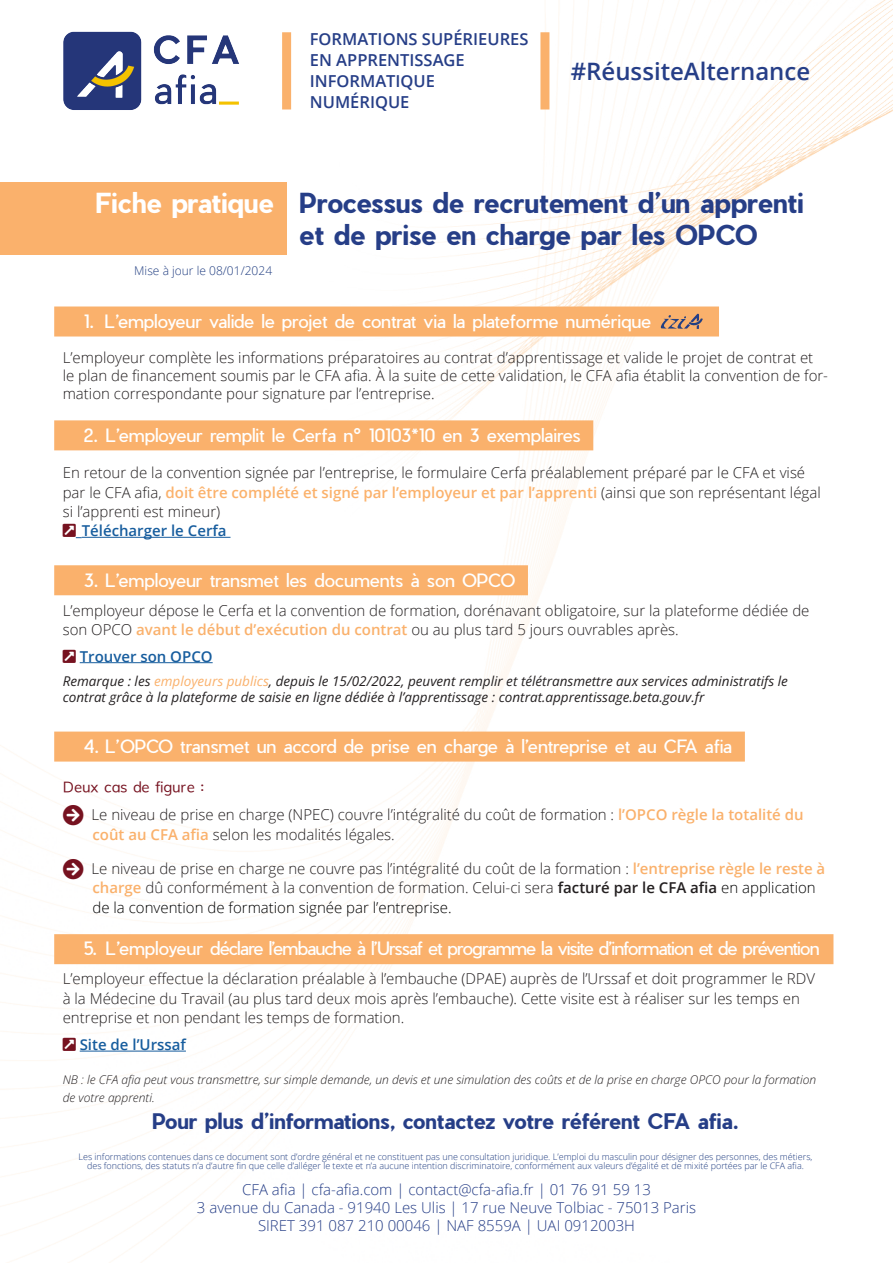
<style>
.page{position:relative;width:893px;height:1263px;background:#fff}
.page>*{position:absolute;margin:0;border:0;box-sizing:border-box;transform-origin:0 0}
.Titre{font:700 27px/32.4px "Pier Sans";color:#263e87}
.Titre-2{font:700 27px "Pier Sans";color:#fff}
.t1{font:600 24px "Open Sans";color:#263e87}
.Titre-3{font:700 21px "Pier Sans";color:#263e87}
.TitreSection{font:18px "Pier Sans";letter-spacing:-.01em;color:#fff}
.TitreSection-2{font:18px "Pier Sans";letter-spacing:-.05em;color:#fff}
.t2{font:600 16.5px/21px "Open Sans";color:#263e87}
.t3{font:300 15px/19.5px "Open Sans";color:#231f20}
.t4{font:300 15px/18px "Open Sans";color:#263e87;text-align:center}
.t5{font:600 15px "Open Sans";color:#175d9e}
.t6{font:300 15px "Pier Sans";color:#761220}
.t7{font:italic 13.5px/16.2px "Open Sans";color:#231f20}
.t8{font:italic 300 12px/18px "Open Sans";color:#231f20}
.t9{font:300 12px "Open Sans";color:#223f82}
.t10{font:300 9px/9px "Open Sans";color:#223f82;text-align:center}
.s1{color:#fab16c}
.s2{font-weight:600;color:#fbb26c}
.s3{color:#000}
.s4{font-weight:600;color:#fab16c}
.s5{font-weight:600}
</style>
<div class="page">
<img style="left:0;top:0;width:893px;height:1263px">
<img style="left:58px;top:29px;width:203px;height:90px">
<div style="left:282px;top:32px;width:9px;height:77px;background:#fab16c"></div>
<div style="left:540px;top:32px;width:9px;height:77px;background:#fab16c"></div>
<div style="left:0;top:182px;width:286px;height:73px;background:#fab16c"></div>
<div style="left:54px;top:306px;width:665px;height:30px;background:#fab16c"></div>
<div style="left:54px;top:420px;width:539px;height:30px;background:#fab16c"></div>
<hr style="left:82px;top:537px;width:148px;height:1px;background:#175d9e">
<div style="left:54px;top:565px;width:474px;height:30px;background:#fab16c"></div>
<hr style="left:80px;top:662px;width:133px;height:1px;background:#175d9e">
<div style="left:54px;top:731px;width:691px;height:30px;background:#fab16c"></div>
<div style="left:54px;top:934px;width:779px;height:30px;background:#fab16c"></div>
<hr style="left:80px;top:1051px;width:106px;height:1px;background:#175d9e">
<svg style="left:660px;top:313px;width:43px;height:16px"></svg>
<svg style="left:63px;top:524px;width:19px;height:14px"></svg>
<svg style="left:63px;top:649px;width:13px;height:13px"></svg>
<svg style="left:134px;top:781px;width:15px;height:11px"></svg>
<svg style="left:156px;top:781px;width:15px;height:14px"></svg>
<svg style="left:182px;top:784px;width:12px;height:8px"></svg>
<svg style="left:63px;top:805px;width:20px;height:21px"></svg>
<svg style="left:63px;top:858px;width:20px;height:21px"></svg>
<svg style="left:63px;top:1038px;width:13px;height:13px"></svg>
<svg style="left:64px;top:781px;width:63px;height:11px"></svg>
<p class="t2" style="left:310px;top:28px;width:220px">FORMATIONS SUPÉRIEURES<br>EN APPRENTISSAGE<br>INFORMATIQUE<br>NUMÉRIQUE</p>
<h2 class="t1" style="left:571px;top:54px;width:241px">#RéussiteAlternance</h2>
<p class="Titre-2" style="left:95px;top:184px;width:180px">Fiche pratique</p>
<p class="Titre" style="left:299px;top:187px;width:506px">Processus de recrutement d’un apprenti et de prise en charge par les OPCO</p>
<p class="t9" style="left:134px;top:263px;width:139px">Mise à jour le 08/01/2024</p>
<p class="TitreSection" style="left:84px;top:309px;width:624px">1. L’employeur valide le projet de contrat via la plateforme numérique <span class="s1">_____</span></p>
<p class="t3" style="left:63px;top:348px;width:767px;line-height:18px">L’employeur complète les informations préparatoires au contrat d’apprentissage et valide le projet de contrat et le plan de financement soumis par le CFA afia. À la suite de cette validation, le CFA afia établit la convention de for&shy;mation correspondante pour signature par l’entreprise.</p>
<p class="TitreSection" style="left:84px;top:423px;width:498px">2. L’employeur remplit le Cerfa n° 10103*10 en 3 exemplaires</p>
<p class="t3" style="left:63px;top:463px;width:759px">En retour de la convention signée par l’entreprise, le formulaire Cerfa préalablement préparé par le CFA et visé par le CFA afia, <span class="s2">doit être complété et signé par l’employeur et par l’apprenti</span> (ainsi que son représentant légal si l’apprenti est mineur)</p>
<p class="t5" style="left:82px;top:520px;width:146px">Télécharger le Cerfa</p>
<p class="TitreSection" style="left:84px;top:568px;width:433px">3. L’employeur transmet les documents à son OPCO</p>
<p class="t3" style="left:63px;top:600px;width:748px">L’employeur dépose le Cerfa et la convention de formation<span class="s3">,</span> dorénavant obligatoire, sur la plateforme dédiée de son OPCO <span class="s4">avant le début d’exécution du contrat</span> ou au plus tard 5 jours ouvrables après.</p>
<p class="t5" style="left:80px;top:646px;width:134px">Trouver son OPCO</p>
<p class="t7" style="left:63px;top:673px;width:727px">Remarque : les <span class="s1">employeurs publics</span>, depuis le 15/02/2022, peuvent remplir et télétransmettre aux services administratifs le contrat grâce à la plateforme de saisie en ligne dédiée à l’apprentissage : contrat.apprentissage.beta.gouv.fr</p>
<p class="TitreSection" style="left:84px;top:734px;width:650px">4. L’OPCO transmet un accord de prise en charge à l’entreprise et au CFA afia</p>
<p class="t6" style="left:172px;top:775px;width:34px">◆ :</p>
<p class="t3" style="left:91px;top:805px;width:714px">Le niveau de prise en charge (NPEC) couvre l’intégralité du coût de formation : <span class="s4">l’OPCO règle la totalité du coût au CFA afia</span> selon les modalités légales.</p>
<p class="t3" style="left:91px;top:858px;width:735px">Le niveau de prise en charge ne couvre pas l’intégralité du coût de la formation : <span class="s4">l’entreprise règle le reste à charge</span> dû conformément à la convention de formation. Celui-ci sera <span class="s5">facturé par le CFA afia</span> <span class="s3">en application de la convention de formation signée par l’entreprise.</span></p>
<p class="TitreSection-2" style="left:84px;top:937px;width:737px">5. L’employeur déclare l’embauche à l’Urssaf et programme la visite d’information et de prévention</p>
<p class="t3" style="left:63px;top:969px;width:754px">L’employeur effectue la déclaration préalable à l’embauche (DPAE) auprès de l’Urssaf et doit programmer le RDV à la Médecine du Travail (au plus tard deux mois après l’embauche). Cette visite est à réaliser sur les temps en entreprise et non pendant les temps de formation.</p>
<p class="t5" style="left:80px;top:1034px;width:108px">Site de l’Urssaf</p>
<p class="t8" style="left:63px;top:1070px;width:755px">NB : le CFA afia peut vous transmettre, sur simple demande, un devis et une simulation des coûts et de la prise en charge OPCO pour la formation de votre apprenti.</p>
<p class="Titre-3" style="left:152px;top:1106px;width:588px">Pour plus d’informations, contactez votre référent CFA afia.</p>
<p class="t10" style="left:79px;top:1152px;width:735px">Les informations contenues dans ce document sont d’ordre général et ne constituent pas une consultation juridique. L’emploi du masculin pour désigner des personnes, des métiers, des fonctions, des statuts n’a d’autre fin que celle d’alléger le texte et n’a aucune intention discriminatoire, conformément aux valeurs d’égalité et de mixité portées par le CFA afia.</p>
<p class="t4" style="left:197px;top:1180px;width:501px">CFA afia | cfa-afia.com | contact@cfa-afia.fr | 01 76 91 59 13<br>3 avenue du Canada - 91940 Les Ulis | 17 rue Neuve Tolbiac - 75013 Paris<br>SIRET 391 087 210 00046 | NAF 8559A | UAI 0912003H</p>
</div>
